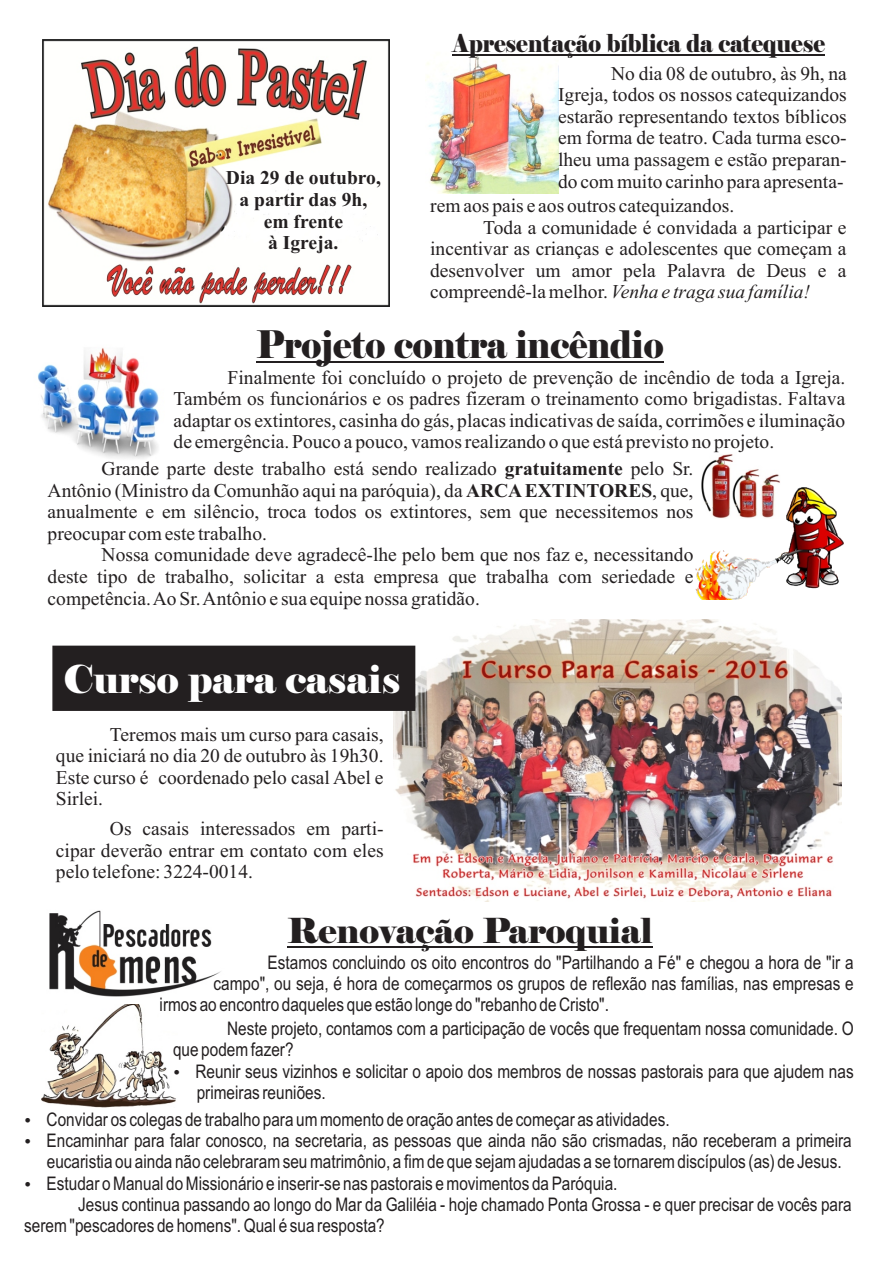
<style>
.page{position:relative;width:893px;height:1263px;background:#fff}
.page>*{position:absolute;margin:0;border:0;box-sizing:border-box;transform-origin:0 0}
.t1{font:38.55px "Elephant";color:#fff}
.t2{font:37.95px "Elephant";color:#231f20;scale:.92 1}
.t3{font:34.5px "Elephant";color:#231f20}
.t4{font:24.75px "Elephant";color:#231f20;scale:.89 1}
.t5{font:19.5px/21.6px "Times New Roman";color:#231f20;text-align:justify}
.t6{font:700 19.5px/21.6px "Times New Roman";color:#231f20;text-align:center}
.t7{font:italic 19.5px "Times New Roman";color:#231f20}
.t8{font:18.75px/21.3px "Arial Narrow";color:#231f20}
.s1{font-style:normal}
.s2{font-weight:700}
</style>
<div class="page">
<img style="left:425px;top:54px;width:133px;height:139px">
<hr style="left:453px;top:54px;width:372px;height:1px;background:#231f20">
<img style="left:43px;top:40px;width:346px;height:266px">
<hr style="left:256px;top:361px;width:408px;height:2px;background:#231f20">
<img style="left:37px;top:348px;width:123px;height:111px">
<img style="left:695px;top:487px;width:149px;height:112px">
<img style="left:702px;top:454px;width:79px;height:65px">
<hr style="left:287px;top:946px;width:365px;height:2px;background:#231f20">
<img style="left:41px;top:1004px;width:135px;height:103px">
<img style="left:49px;top:910px;width:172px;height:87px">
<img style="left:393px;top:619px;width:449px;height:282px">
<div style="left:52px;top:645px;width:364px;height:67px;background:#231f20"></div>
<p class="t6" style="left:226px;top:169px;width:157px">Dia 29 de outubro, a partir das 9h, em frente<br>à Igreja.</p>
<p class="t4" style="left:453px;top:28px;width:420px">Apresentação bíblica da catequese</p>
<p class="t5" style="left:558px;top:64px;width:290px;text-indent:53px">No dia 08 de outubro, às 9h, na Igreja, todos os nossos catequizandos estarão representando textos bíblicos em forma de teatro. Cada turma esco&shy;lheu uma passagem e estão preparan&shy;do com muito carinho para apresenta-</p>
<p class="t5" style="left:430px;top:197px;width:306px">rem aos pais e aos outros catequizandos.</p>
<p class="t5" style="left:483px;top:218px;width:365px">Toda a comunidade é convidada a participar e</p>
<p class="t5" style="left:430px;top:240px;width:418px">incentivar as crianças e adolescentes que começam a</p>
<p class="t5" style="left:430px;top:261px;width:418px">desenvolver um amor pela Palavra de Deus e a</p>
<p class="t7" style="left:430px;top:285px;width:381px"><span class="s1">compreendê-la melhor.</span> Venha e traga sua família!</p>
<h2 class="t2" style="left:256px;top:321px;width:444px">Projeto contra incêndio</h2>
<p class="t5" style="left:174px;top:368px;width:673px;text-indent:54px">Finalmente foi concluído o projeto de prevenção de incêndio de toda a Igreja.<br>Também os funcionários e os padres fizeram o treinamento como brigadistas. Faltava adaptar os extintores, casinha do gás, placas indicativas de saída, corrimões e iluminação de emergência. Pouco a pouco, vamos realizando o que está previsto no projeto.</p>
<p class="t5" style="left:48px;top:459px;width:647px;text-indent:54px">Grande parte deste trabalho está sendo realizado <span class="s2">gratuitamente</span> pelo Sr.<br>Antônio (Ministro da Comunhão aqui na paróquia), da <span class="s2">ARCAEXTINTORES</span>, que, anualmente e em silêncio, troca todos os extintores, sem que necessitemos nos preocupar com este trabalho.</p>
<p class="t5" style="left:48px;top:546px;width:647px;text-indent:54px">Nossa comunidade deve agradecê-lhe pelo bem que nos faz e, necessitando deste tipo de trabalho, solicitar a esta empresa que trabalha com seriedade e competência. Ao Sr. Antônio e sua equipe nossa gratidão.</p>
<h1 class="t1" style="left:63px;top:656px;width:339px">Curso para casais</h1>
<p class="t5" style="left:56px;top:725px;width:329px;text-indent:54px">Teremos mais um curso para casais, que iniciará no dia 20 de outubro às 19h30.<br>Este curso é coordenado pelo casal Abel e Sirlei.</p>
<p class="t5" style="left:56px;top:820px;width:329px;text-indent:54px">Os casais interessados em parti&shy;cipar deverão entrar em contato com eles pelo telefone: 3224-0014.</p>
<h3 class="t3" style="left:287px;top:910px;width:367px">Renovação Paroquial</h3>
<p class="t8" style="left:268px;top:953px;width:588px">Estamos concluindo os oito encontros do "Partilhando a Fé" e chegou a hora de "ir a</p>
<p class="t8" style="left:214px;top:975px;width:642px">campo", ou seja, é hora de começarmos os grupos de reflexão nas famílias, nas empresas e</p>
<p class="t8" style="left:160px;top:996px;width:451px">irmos ao encontro daqueles que estão longe do "rebanho de Cristo".</p>
<p class="t8" style="left:173px;top:1019px;width:682px;text-indent:54px">Neste projeto, contamos com a participação de vocês que frequentam nossa comunidade. O que podem fazer?</p>
<p class="t8" style="left:195px;top:1062px;width:660px">Reunir seus vizinhos e solicitar o apoio dos membros de nossas pastorais para que ajudem nas primeiras reuniões.</p>
<p class="t8" style="left:47px;top:1110px;width:807px">Convidar os colegas de trabalho para um momento de oração antes de começar as atividades.<br>Encaminhar para falar conosco, na secretaria, as pessoas que ainda não são crismadas, não receberam a primeira eucaristia ou ainda não celebraram seu matrimônio, a fim de que sejam ajudadas a se tornarem discípulos (as) de Jesus.<br>Estudar o Manual do Missionário e inserir-se nas pastorais e movimentos da Paróquia.</p>
<p class="t8" style="left:24px;top:1195px;width:829px;text-indent:54px">Jesus continua passando ao longo do Mar da Galiléia - hoje chamado Ponta Grossa - e quer precisar de vocês para serem "pescadores de homens". Qual é sua resposta?</p>
</div>
